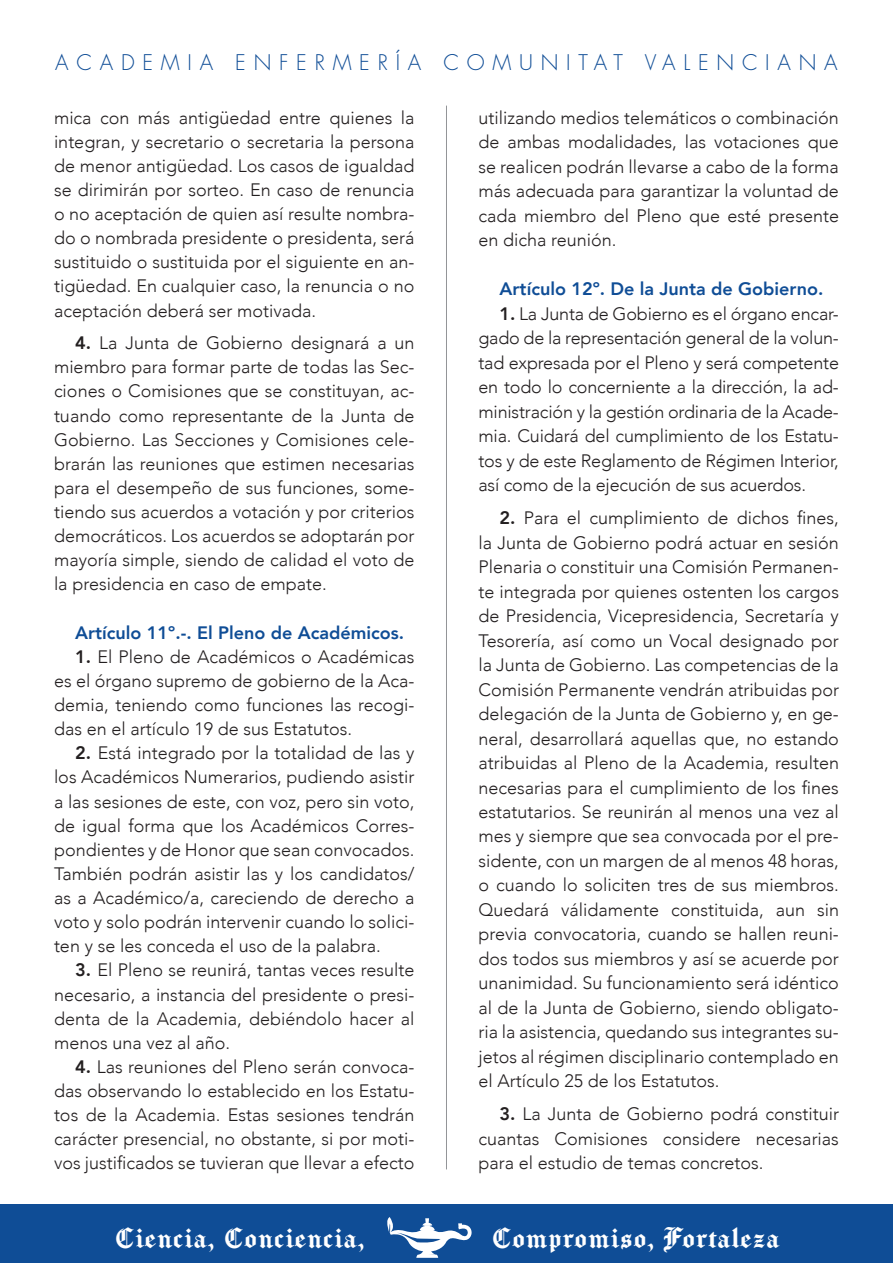
<style>
.page{position:relative;width:893px;height:1263px;background:#fff}
.page>*{position:absolute;margin:0;border:0;box-sizing:border-box;transform-origin:0 0}
.t1{font:27px "Chomsky";letter-spacing:.04em;color:#fff}
.t2{font:300 21px "Futura";letter-spacing:.37em;color:#0f4d96}
.t3{font:300 18px/24.5px "Avenir";color:#231f20;text-align:justify}
.t4{font:800 18px "Avenir";color:#0f4d96}
.s1{font-weight:800}
</style>
<div class="page">
<div style="left:0;top:1204px;width:893px;height:59px;background:#0f4d96"></div>
<svg style="left:387px;top:1217px;width:85px;height:41px"></svg>
<hr style="left:446px;top:106px;width:1px;height:1063px;background:#939598">
<p class="t2" style="left:55px;top:50px;width:784px">ACADEMIA ENFERMERÍA COMUNITAT VALENCIANA</p>
<p class="t3" style="left:54px;top:105px;width:362px">mica con más antigüedad entre quienes la integran, y secretario o secretaria la persona de menor antigüedad. Los casos de igualdad se dirimirán por sorteo. En caso de renuncia o no aceptación de quien así resulte nombra&shy;do o nombrada presidente o presidenta, será sustituido o sustituida por el siguiente en an&shy;tigüedad. En cualquier caso, la renuncia o no aceptación deberá ser motivada.</p>
<p class="t3" style="left:54px;top:331px;width:362px;text-indent:21px"><span class="s1">4.</span> La Junta de Gobierno designará a un miembro para formar parte de todas las Sec&shy;ciones o Comisiones que se constituyan, ac&shy;tuando como representante de la Junta de Gobierno. Las Secciones y Comisiones cele&shy;brarán las reuniones que estimen necesarias para el desempeño de sus funciones, some&shy;tiendo sus acuerdos a votación y por criterios democráticos. Los acuerdos se adoptarán por mayoría simple, siendo de calidad el voto de la presidencia en caso de empate.</p>
<p class="t4" style="left:75px;top:618px;width:330px">Artículo 11º.-. El Pleno de Académicos.</p>
<p class="t3" style="left:54px;top:645px;width:362px;text-indent:21px"><span class="s1">1.</span> El Pleno de Académicos o Académicas es el órgano supremo de gobierno de la Aca&shy;demia, teniendo como funciones las recogi&shy;das en el artículo 19 de sus Estatutos.</p>
<p class="t3" style="left:54px;top:741px;width:362px;text-indent:21px"><span class="s1">2.</span> Está integrado por la totalidad de las y los Académicos Numerarios, pudiendo asistir a las sesiones de este, con voz, pero sin voto, de igual forma que los Académicos Corres&shy;pondientes y de Honor que sean convocados.<br>También podrán asistir las y los candidatos/ as a Académico/a, careciendo de derecho a voto y solo podrán intervenir cuando lo solici&shy;ten y se les conceda el uso de la palabra.</p>
<p class="t3" style="left:54px;top:958px;width:362px;text-indent:21px"><span class="s1">3.</span> El Pleno se reunirá, tantas veces resulte necesario, a instancia del presidente o presi&shy;denta de la Academia, debiéndolo hacer al menos una vez al año.</p>
<p class="t3" style="left:54px;top:1055px;width:362px;text-indent:21px"><span class="s1">4.</span> Las reuniones del Pleno serán convoca&shy;das observando lo establecido en los Estatu&shy;tos de la Academia. Estas sesiones tendrán carácter presencial, no obstante, si por moti&shy;vos justificados se tuvieran que llevar a efecto</p>
<p class="t3" style="left:478px;top:105px;width:362px">utilizando medios telemáticos o combinación de ambas modalidades, las votaciones que se realicen podrán llevarse a cabo de la forma más adecuada para garantizar la voluntad de cada miembro del Pleno que esté presente en dicha reunión.</p>
<p class="t4" style="left:500px;top:275px;width:325px">Artículo 12º. De la Junta de Gobierno.</p>
<p class="t3" style="left:478px;top:301px;width:362px;text-indent:21px"><span class="s1">1.</span> La Junta de Gobierno es el órgano encar&shy;gado de la representación general de la volun&shy;tad expresada por el Pleno y será competente en todo lo concerniente a la dirección, la ad&shy;ministración y la gestión ordinaria de la Acade&shy;mia. Cuidará del cumplimiento de los Estatu&shy;tos y de este Reglamento de Régimen Interior, así como de la ejecución de sus acuerdos.</p>
<p class="t3" style="left:478px;top:506px;width:362px;text-indent:21px"><span class="s1">2.</span> Para el cumplimiento de dichos fines, la Junta de Gobierno podrá actuar en sesión Plenaria o constituir una Comisión Permanen&shy;te integrada por quienes ostenten los cargos de Presidencia, Vicepresidencia, Secretaría y Tesorería, así como un Vocal designado por la Junta de Gobierno. Las competencias de la Comisión Permanente vendrán atribuidas por delegación de la Junta de Gobierno y, en ge&shy;neral, desarrollará aquellas que, no estando atribuidas al Pleno de la Academia, resulten necesarias para el cumplimiento de los fines estatutarios. Se reunirán al menos una vez al mes y siempre que sea convocada por el pre&shy;sidente, con un margen de al menos 48 horas, o cuando lo soliciten tres de sus miembros.<br>Quedará válidamente constituida, aun sin previa convocatoria, cuando se hallen reuni&shy;dos todos sus miembros y así se acuerde por unanimidad. Su funcionamiento será idéntico al de la Junta de Gobierno, siendo obligato&shy;ria la asistencia, quedando sus integrantes su&shy;jetos al régimen disciplinario contemplado en el Artículo 25 de los Estatutos.</p>
<p class="t3" style="left:478px;top:1102px;width:362px;text-indent:21px"><span class="s1">3.</span> La Junta de Gobierno podrá constituir cuantas Comisiones considere necesarias para el estudio de temas concretos.</p>
<p class="t1" style="left:114px;top:1218px;width:252px">Ciencia, Conciencia,</p>
<p class="t1" style="left:491px;top:1218px;width:290px">Compromiso, Fortaleza</p>
</div>
